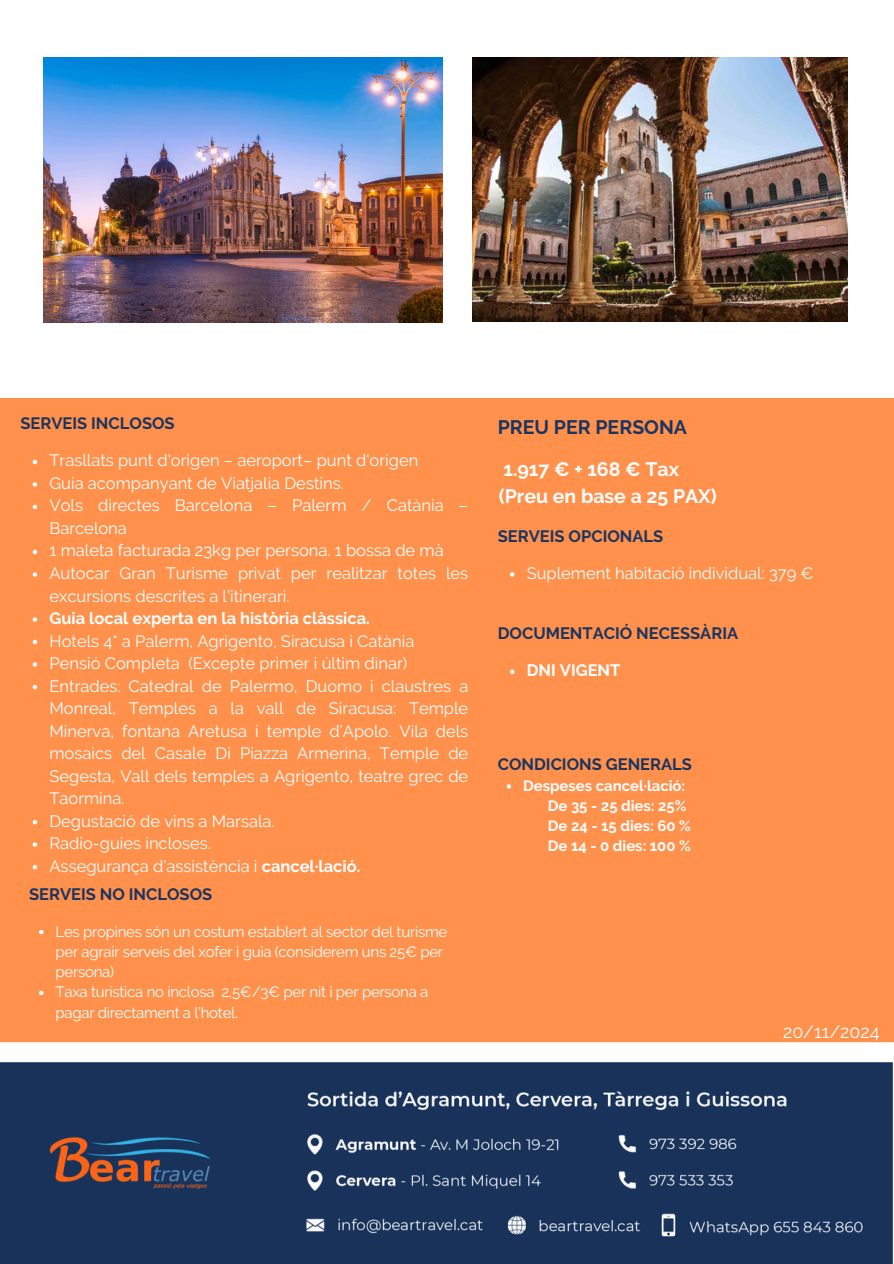
<style>
.page{position:relative;width:894px;height:1264px;background:#fff}
.page>*{position:absolute;margin:0;border:0;box-sizing:border-box;transform-origin:0 0}
.t1{font:700 19.5px/27px "Raleway";color:#fff}
.t2{font:700 19.5px "Raleway";color:#1c355e}
.t3{font:17.85px "Raleway";color:#fff}
.t4{font:16.5px/22.5px "Raleway";color:#fff}
.t5{font:700 16.5px "Raleway";color:#1c355e}
.t6{font:700 16.5px "Raleway";color:#fff}
.t7{font:15px/20.2px "Raleway";letter-spacing:-.02em;color:#fff}
.t8{font:700 14.85px/20px "Raleway";color:#fff}
.s1{font-weight:700}
</style>
<div class="page">
<div style="left:0;top:398px;width:893px;height:644px;background:#ff914d"></div>
<img style="left:44px;top:58px;width:398px;height:264px">
<img style="left:472px;top:58px;width:375px;height:263px">
<img style="left:0;top:1062px;width:892px;height:200px">
<svg style="left:33px;top:459px;width:4px;height:5px"></svg>
<svg style="left:33px;top:482px;width:4px;height:4px"></svg>
<svg style="left:33px;top:504px;width:4px;height:5px"></svg>
<svg style="left:33px;top:549px;width:4px;height:5px"></svg>
<svg style="left:33px;top:572px;width:4px;height:4px"></svg>
<svg style="left:33px;top:617px;width:4px;height:4px"></svg>
<svg style="left:33px;top:639px;width:4px;height:5px"></svg>
<svg style="left:33px;top:662px;width:4px;height:4px"></svg>
<svg style="left:33px;top:684px;width:4px;height:5px"></svg>
<svg style="left:33px;top:819px;width:4px;height:5px"></svg>
<svg style="left:33px;top:842px;width:4px;height:4px"></svg>
<svg style="left:33px;top:864px;width:4px;height:5px"></svg>
<svg style="left:510px;top:572px;width:4px;height:5px"></svg>
<svg style="left:510px;top:669px;width:4px;height:5px"></svg>
<svg style="left:506px;top:784px;width:5px;height:4px"></svg>
<svg style="left:39px;top:929px;width:5px;height:5px"></svg>
<svg style="left:39px;top:990px;width:5px;height:5px"></svg>
<p class="t5" style="left:20px;top:414px;width:156px">SERVEIS INCLOSOS</p>
<p class="t4" style="left:49px;top:449px;width:420px">Trasllats punt d'origen – aeroport– punt d'origen<br>Guia acompanyant de Viatjalia Destins.<br>Vols directes Barcelona – Palerm / Catània – Barcelona<br>1 maleta facturada 23kg per persona. 1 bossa de mà Autocar Gran Turisme privat per realitzar totes les excursions descrites a l’itinerari.</p>
<p class="t6" style="left:49px;top:609px;width:322px">Guia local experta en la història clàssica.</p>
<p class="t4" style="left:49px;top:629px;width:420px">Hotels 4* a Palerm, Agrigento, Siracusa i Catània Pensió Completa (Excepte primer i últim dinar)<br>Entrades: Catedral de Palermo, Duomo i claustres a Monreal, Temples a la vall de Siracusa: Temple Minerva, fontana Aretusa i temple d’Apolo. Vila dels mosaics del Casale Di Piazza Armerina, Temple de Segesta, Vall dels temples a Agrigento, teatre grec de Taormina.<br>Degustació de vins a Marsala.<br>Radio-guies incloses.<br>Assegurança d’assistència i <span class="s1">cancel·lació.</span></p>
<p class="t5" style="left:29px;top:884px;width:185px">SERVEIS NO INCLOSOS</p>
<p class="t7" style="left:55px;top:921px;width:393px">Les propines són un costum establert al sector del turisme per agrair serveis del xofer i guia (considerem uns 25€ per persona)<br>Taxa turística no inclosa 2,5€/3€ per nit i per persona a pagar directament a l’hotel.</p>
<p class="t2" style="left:497px;top:416px;width:191px">PREU PER PERSONA</p>
<p class="t1" style="left:498px;top:455px;width:220px">1.917 € + 168 € Tax (Preu en base a 25 PAX)</p>
<p class="t5" style="left:497px;top:526px;width:167px">SERVEIS OPCIONALS</p>
<p class="t4" style="left:526px;top:562px;width:288px">Suplement habitació individual: 379 €</p>
<p class="t5" style="left:497px;top:623px;width:242px">DOCUMENTACIÓ NECESSÀRIA</p>
<p class="t6" style="left:526px;top:661px;width:95px">DNI VIGENT</p>
<p class="t5" style="left:497px;top:754px;width:196px">CONDICIONS GENERALS</p>
<p class="t8" style="left:547px;top:775px;width:144px;text-indent:-25px">Despeses cancel·lació:<br>De 35 - 25 dies: 25%<br>De 24 - 15 dies: 60 %<br>De 14 - 0 dies: 100 %</p>
<p class="t3" style="left:782px;top:1021px;width:98px">20/11/2024</p>
</div>
